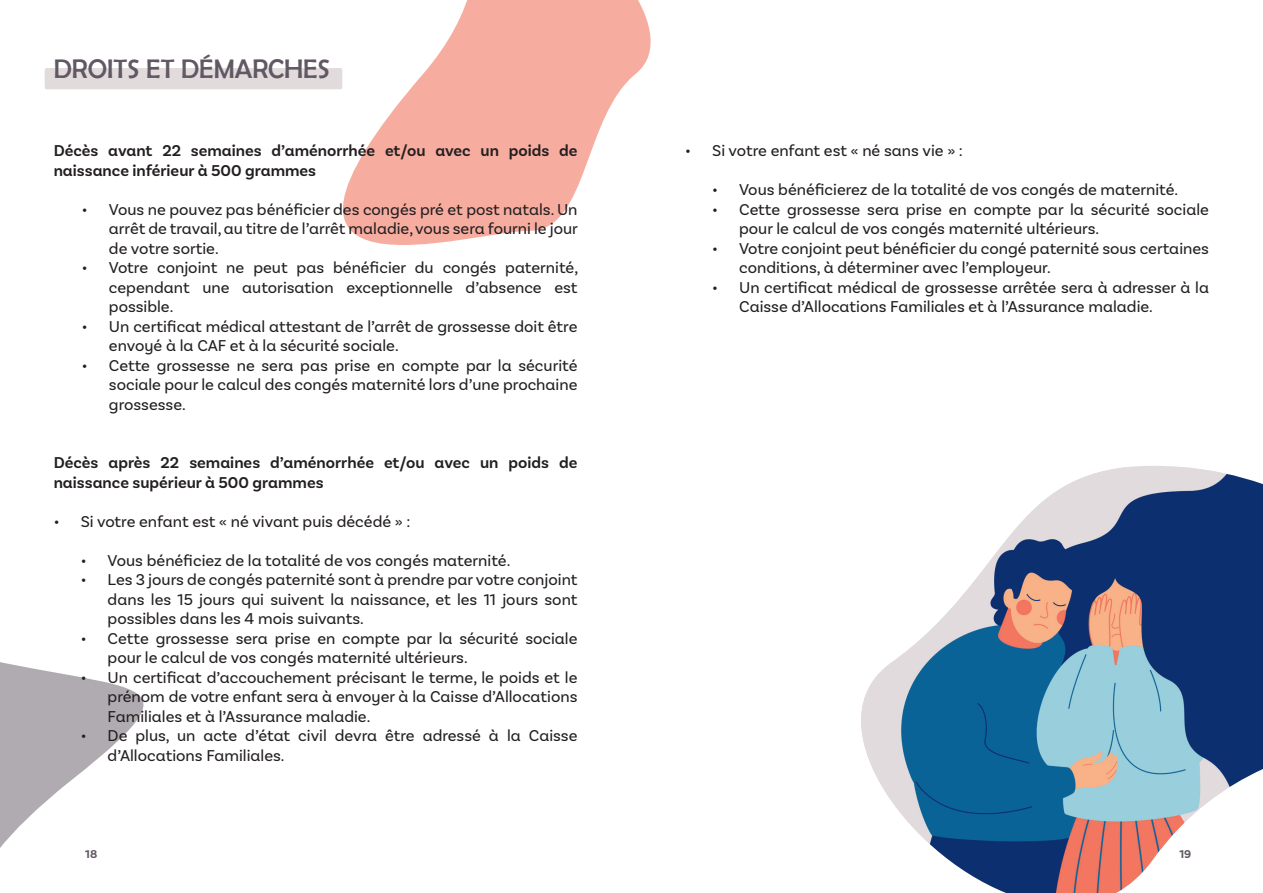
<style>
.page{position:relative;width:1263px;height:893px;background:#fff}
.page>*{position:absolute;margin:0;border:0;box-sizing:border-box;transform-origin:0 0}
.t1{font:27px "Berlin Sans FB";color:#615864}
.t2{font:16.5px/19.5px "TRIAL Basic Sans Alt";color:#231f20}
.t3{font:600 16.5px/19.5px "TRIAL Basic Sans Alt";color:#231f20}
.t4{font:700 12px "Basic Sans";color:#615864}
</style>
<div class="page">
<svg style="left:0;top:662px;width:144px;height:186px"></svg>
<div style="left:45px;top:68px;width:296px;height:21px;background:#e2dbdc"></div>
<svg style="left:341px;top:0;width:310px;height:245px;fill:#f7aca0"></svg>
<img style="left:861px;top:467px;width:402px;height:426px">
<h1 class="t1" style="left:54px;top:54px;width:278px">DROITS ET DÉMARCHES</h1>
<p class="t3" style="left:54px;top:141px;width:525px">Décès avant 22 semaines d’aménorrhée et/ou avec un poids de naissance inférieur à 500 grammes</p>
<p class="t2" style="left:109px;top:199px;width:470px;text-align:justify;text-indent:-27px">• Vous ne pouvez pas bénéficier des congés pré et post natals. Un arrêt de travail, au titre de l’arrêt maladie, vous sera fourni le jour de votre sortie.</p>
<p class="t2" style="left:109px;top:258px;width:471px;text-align:justify;text-indent:-27px">• Votre conjoint ne peut pas bénéficier du congés paternité, cependant une autorisation exceptionnelle d’absence est possible.</p>
<p class="t2" style="left:109px;top:316px;width:470px;text-indent:-27px">• Un certificat médical attestant de l’arrêt de grossesse doit être envoyé à la CAF et à la sécurité sociale.</p>
<p class="t2" style="left:109px;top:355px;width:470px;text-align:justify;text-indent:-27px">• Cette grossesse ne sera pas prise en compte par la sécurité sociale pour le calcul des congés maternité lors d’une prochaine grossesse.</p>
<p class="t3" style="left:54px;top:453px;width:525px">Décès après 22 semaines d’aménorrhée et/ou avec un poids de naissance supérieur à 500 grammes</p>
<p class="t2" style="left:54px;top:511px;width:358px">• Si votre enfant est « né vivant puis décédé » :</p>
<p class="t2" style="left:81px;top:550px;width:431px">• Vous bénéficiez de la totalité de vos congés maternité.</p>
<p class="t2" style="left:108px;top:570px;width:471px;text-align:justify;text-indent:-27px">• Les 3 jours de congés paternité sont à prendre par votre conjoint dans les 15 jours qui suivent la naissance, et les 11 jours sont possibles dans les 4 mois suivants.</p>
<p class="t2" style="left:108px;top:628px;width:471px;text-indent:-27px">• Cette grossesse sera prise en compte par la sécurité sociale pour le calcul de vos congés maternité ultérieurs.</p>
<p class="t2" style="left:108px;top:667px;width:471px;text-align:justify;text-indent:-27px">• Un certificat d’accouchement précisant le terme, le poids et le prénom de votre enfant sera à envoyer à la Caisse d’Allocations Familiales et à l’Assurance maladie.</p>
<p class="t2" style="left:108px;top:726px;width:471px;text-indent:-27px">• De plus, un acte d’état civil devra être adressé à la Caisse d’Allocations Familiales.</p>
<p class="t2" style="left:685px;top:141px;width:279px">• Si votre enfant est « né sans vie » :</p>
<p class="t2" style="left:712px;top:180px;width:468px">• Vous bénéficierez de la totalité de vos congés de maternité.</p>
<p class="t2" style="left:739px;top:200px;width:471px;text-indent:-27px">• Cette grossesse sera prise en compte par la sécurité sociale pour le calcul de vos congés maternité ultérieurs.</p>
<p class="t2" style="left:739px;top:239px;width:471px;text-indent:-27px">• Votre conjoint peut bénéficier du congé paternité sous certaines conditions, à déterminer avec l’employeur.</p>
<p class="t2" style="left:739px;top:278px;width:471px;text-indent:-27px">• Un certificat médical de grossesse arrêtée sera à adresser à la<br>Caisse d’Allocations Familiales et à l’Assurance maladie.</p>
<p class="t4" style="left:85px;top:847px;width:13px">18</p>
<p class="t4" style="left:1179px;top:847px;width:13px">19</p>
</div>
